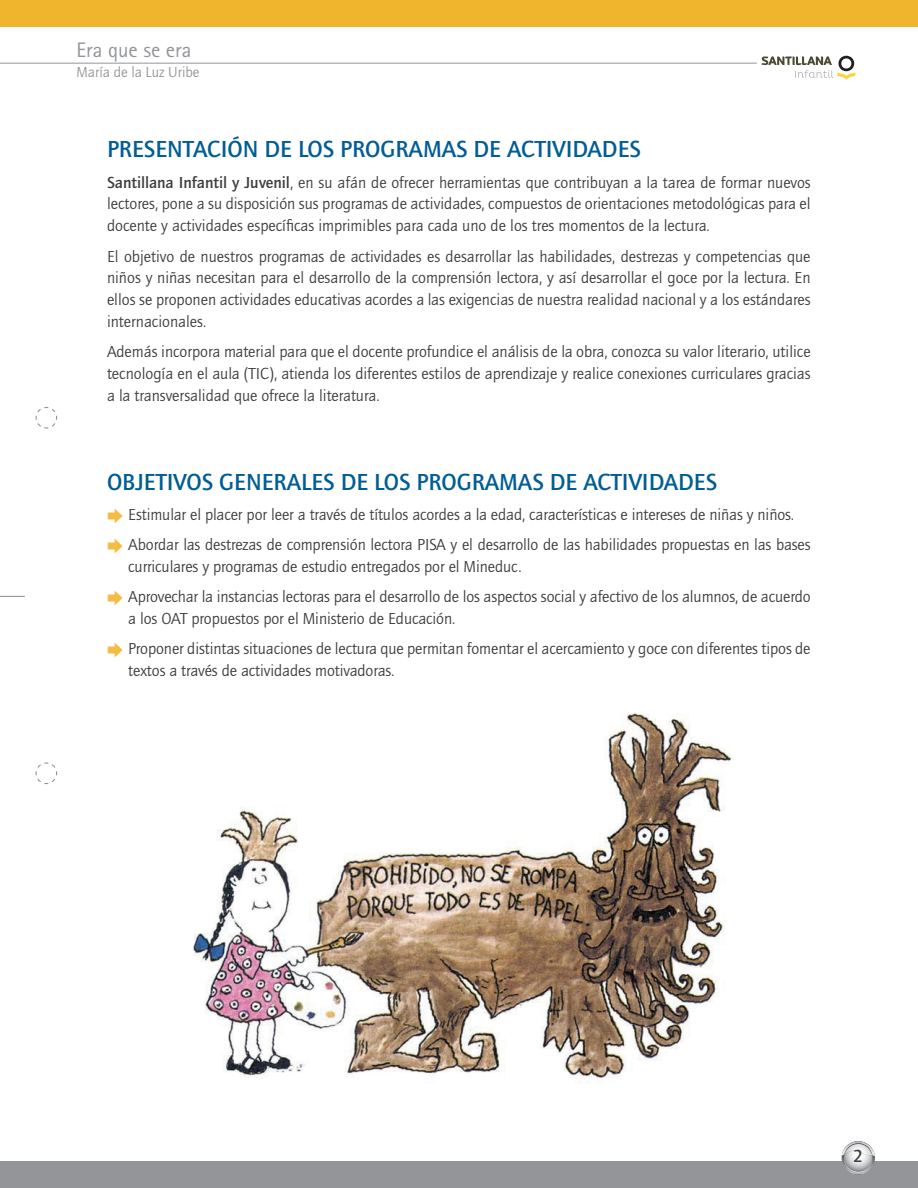
<style>
.page{position:relative;width:918px;height:1188px;background:#fff}
.page>*{position:absolute;margin:0;border:0;box-sizing:border-box;transform-origin:0 0}
.t1{font:500 24px "Quay Sans ITC Std";color:#005d95}
.t2{font:21px "Rotis Sans Serif Std";color:#939598}
.t3{font:500 18px "Quay Sans ITC Std";color:#3e3e3f}
.t4{font:16.5px/21.8px "Quay Sans ITC Std";letter-spacing:-.005em;color:#3e3e3f;text-align:justify}
.t5{font:15px "Quay Sans ITC Std";color:#939598}
.s1{font-weight:500}
</style>
<div class="page">
<svg style="left:35px;top:407px;width:23px;height:22px"></svg>
<svg style="left:35px;top:762px;width:23px;height:23px"></svg>
<svg style="left:0;top:596px;width:25px;height:1px"></svg>
<svg style="left:761px;top:55px;width:94px;height:24px"></svg>
<hr style="left:0;top:63px;width:757px;height:1px;background:#939598">
<div style="left:0;top:0;width:918px;height:27px;background:#f1b52d"></div>
<div style="left:0;top:1161px;width:918px;height:27px;background:#939598"></div>
<svg style="left:842px;top:1141px;width:33px;height:34px"></svg>
<svg style="left:842px;top:1141px;width:33px;height:32px"></svg>
<img style="left:193px;top:713px;width:538px;height:370px">
<p class="t2" style="left:77px;top:38px;width:117px">Era que se era</p>
<p class="t5" style="left:77px;top:64px;width:124px">María de la Luz Uribe</p>
<h1 class="t1" style="left:107px;top:135px;width:536px">PRESENTACIÓN DE LOS PROGRAMAS DE ACTIVIDADES</h1>
<p class="t4" style="left:107px;top:171px;width:705px"><span class="s1">SANTILLANA I NFANTIL Y JUVENIL</span>, en su afán de ofrecer herramientas que contribuyan a la tarea de formar nuevos lectores, pone a su disposición sus programas de actividades, compuestos de orientaciones metodológicas para el docente y actividades específicas imprimibles para cada uno de los tres momentos de la lectura.</p>
<p class="t4" style="left:107px;top:245px;width:705px">El objetivo de nuestros programas de actividades es desarrollar las habilidades, destrezas y competencias que niños y niñas necesitan para el desarrollo de la comprensión lectora, y así desarrollar el goce por la lectura. En ellos se proponen actividades educativas acordes a las exigencias de nuestra realidad nacional y a los estándares internacionales.</p>
<p class="t4" style="left:107px;top:341px;width:705px">Además incorpora material para que el docente profundice el análisis de la obra, conozca su valor literario, utilice tecnología en el aula (TIC), atienda los diferentes estilos de aprendizaje y realice conexiones curriculares gracias a la transversalidad que ofrece la literatura.</p>
<h1 class="t1" style="left:107px;top:468px;width:50px">OBJETIVOS</h1>
<h1 class="t1" style="left:219px;top:468px;width:14px">GENERALES</h1>
<h1 class="t1" style="left:341px;top:468px;width:46px">DE LOS</h1>
<h1 class="t1" style="left:417px;top:468px;width:27px">PROGRAMAS</h1>
<h1 class="t1" style="left:550px;top:468px;width:47px">DE ACTIVIDADES</h1>
<p class="t4" style="left:128px;top:499px;width:684px;line-height:30.3px">Estimular el placer por leer a través de títulos acordes a la edad, características e intereses de niñas y niños.<br>Abordar las destrezas de comprensión lectora PISA y el desarrollo de las habilidades propuestas en las bases</p>
<p class="t4" style="left:128px;top:551px;width:684px;line-height:30.3px">curriculares y programas de estudio entregados por el Mineduc.<br>Aprovechar la instancias lectoras para el desarrollo de los aspectos social y afectivo de los alumnos, de acuerdo</p>
<p class="t4" style="left:128px;top:603px;width:684px;line-height:30.3px">a los OAT propuestos por el Ministerio de Educación.<br>Proponer distintas situaciones de lectura que permitan fomentar el acercamiento y goce con diferentes tipos de</p>
<p class="t4" style="left:128px;top:660px;width:268px">textos a través de actividades motivadoras.</p>
<p class="t3" style="left:853px;top:1146px;width:11px">2</p>
</div>
